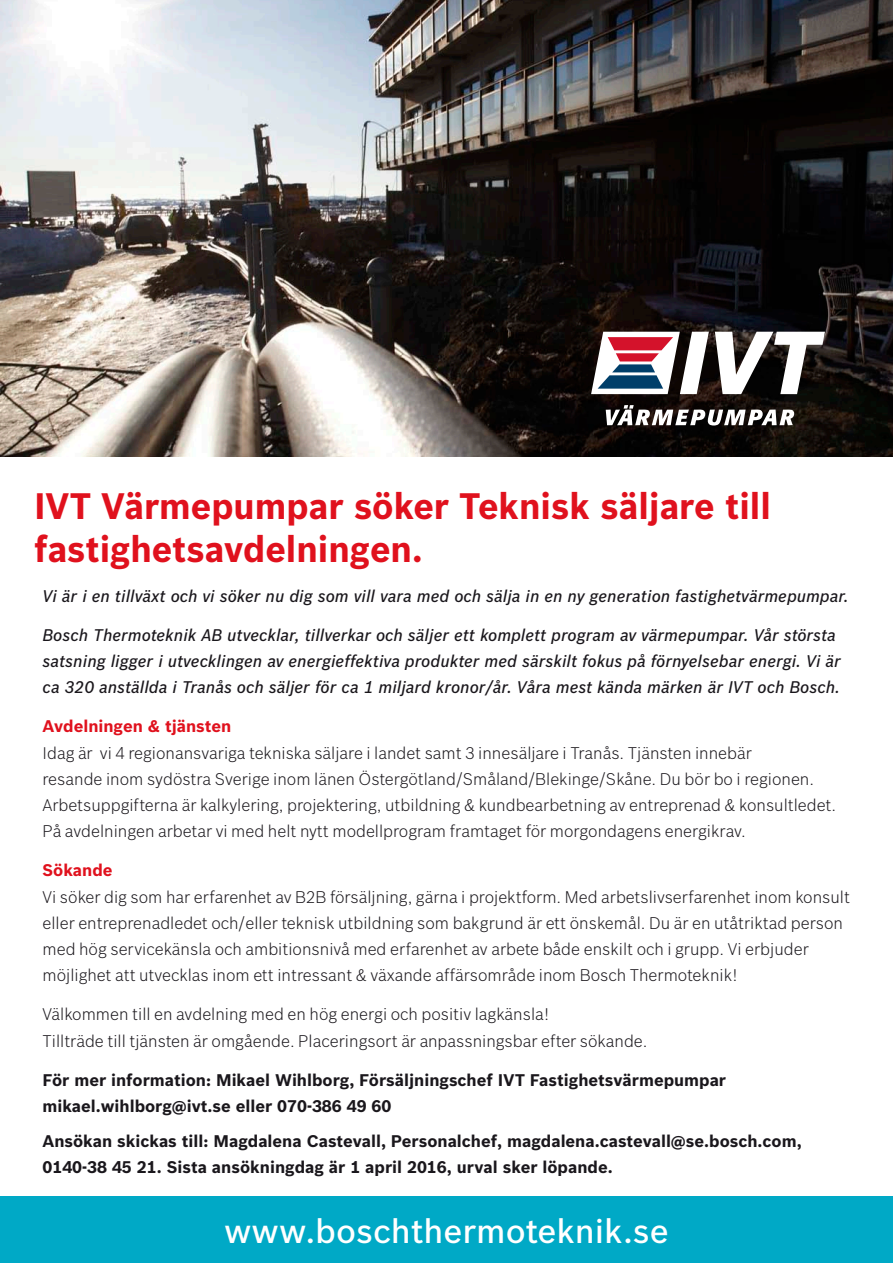
<style>
.page{position:relative;width:893px;height:1263px;background:#fff}
.page>*{position:absolute;margin:0;border:0;box-sizing:border-box;transform-origin:0 0}
.t1{font:700 36px/43.5px "Bosch Sans";color:#e0111d}
.t2{font:500 33px "Bosch Sans";color:#fff}
.t3{font:300 16.5px/26.2px "Bosch Sans";color:#1a171c}
.t4{font:italic 500 16.5px/26.2px "Bosch Sans";color:#1a171c}
.t5{font:700 16.5px/26.2px "Bosch Sans";color:#1a171c}
.t6{font:700 16.5px "Bosch Sans";color:#e0111d}
</style>
<div class="page">
<div style="left:1px;top:1196px;width:892px;height:67px;background:#00a9c6"></div>
<img style="left:0;top:0;width:893px;height:456px">
<svg style="left:715px;top:332px;width:110px;height:62px"></svg>
<svg style="left:591px;top:332px;width:118px;height:62px"></svg>
<svg style="left:606px;top:405px;width:188px;height:20px"></svg>
<h1 class="t1" style="left:34px;top:484px;width:738px">IVT Värmepumpar söker Teknisk säljare till fastighetsavdelningen.</h1>
<p class="t4" style="left:43px;top:583px;width:808px">Vi är i en tillväxt och vi söker nu dig som vill vara med och sälja in en ny generation fastighetvärmepumpar.</p>
<p class="t4" style="left:43px;top:622px;width:800px">Bosch Thermoteknik AB utvecklar, tillverkar och säljer ett komplett program av värmepumpar. Vår största satsning ligger i utvecklingen av energieffektiva produkter med särskilt fokus på förnyelsebar energi. Vi är ca 320 anställda i Tranås och säljer för ca 1 miljard kronor/år. Våra mest kända märken är IVT och Bosch.</p>
<p class="t6" style="left:43px;top:716px;width:190px">Avdelningen &amp; tjänsten</p>
<p class="t3" style="left:43px;top:739px;width:795px">Idag är vi 4 regionansvariga tekniska säljare i landet samt 3 innesäljare i Tranås. Tjänsten innebär<br>resande inom sydöstra Sverige inom länen Östergötland/Småland/Blekinge/Skåne. Du bör bo i regionen.<br>Arbetsuppgifterna är kalkylering, projektering, utbildning &amp; kundbearbetning av entreprenad &amp; konsultledet.<br>På avdelningen arbetar vi med helt nytt modellprogram framtaget för morgondagens energikrav.</p>
<p class="t6" style="left:43px;top:860px;width:71px">Sökande</p>
<p class="t3" style="left:43px;top:883px;width:809px">Vi söker dig som har erfarenhet av B2B försäljning, gärna i projektform. Med arbetslivserfarenhet inom konsult eller entreprenadledet och/eller teknisk utbildning som bakgrund är ett önskemål. Du är en utåtriktad person med hög servicekänsla och ambitionsnivå med erfarenhet av arbete både enskilt och i grupp. Vi erbjuder möjlighet att utvecklas inom ett intressant &amp; växande affärsområde inom Bosch Thermoteknik!</p>
<p class="t3" style="left:43px;top:1001px;width:606px">Välkommen till en avdelning med en hög energi och positiv lagkänsla!<br>Tillträde till tjänsten är omgående. Placeringsort är anpassningsbar efter sökande.</p>
<p class="t5" style="left:43px;top:1066px;width:685px">För mer information: Mikael Wihlborg, Försäljningschef IVT Fastighetsvärmepumpar mikael.wihlborg@ivt.se eller 070-386 49 60</p>
<p class="t5" style="left:43px;top:1127px;width:761px">Ansökan skickas till: Magdalena Castevall, Personalchef, magdalena.castevall@se.bosch.com,<br>0140-38 45 21. Sista ansökningdag är 1 april 2016, urval sker löpande.</p>
<h2 class="t2" style="left:224px;top:1210px;width:446px">www.boschthermoteknik.se</h2>
</div>
